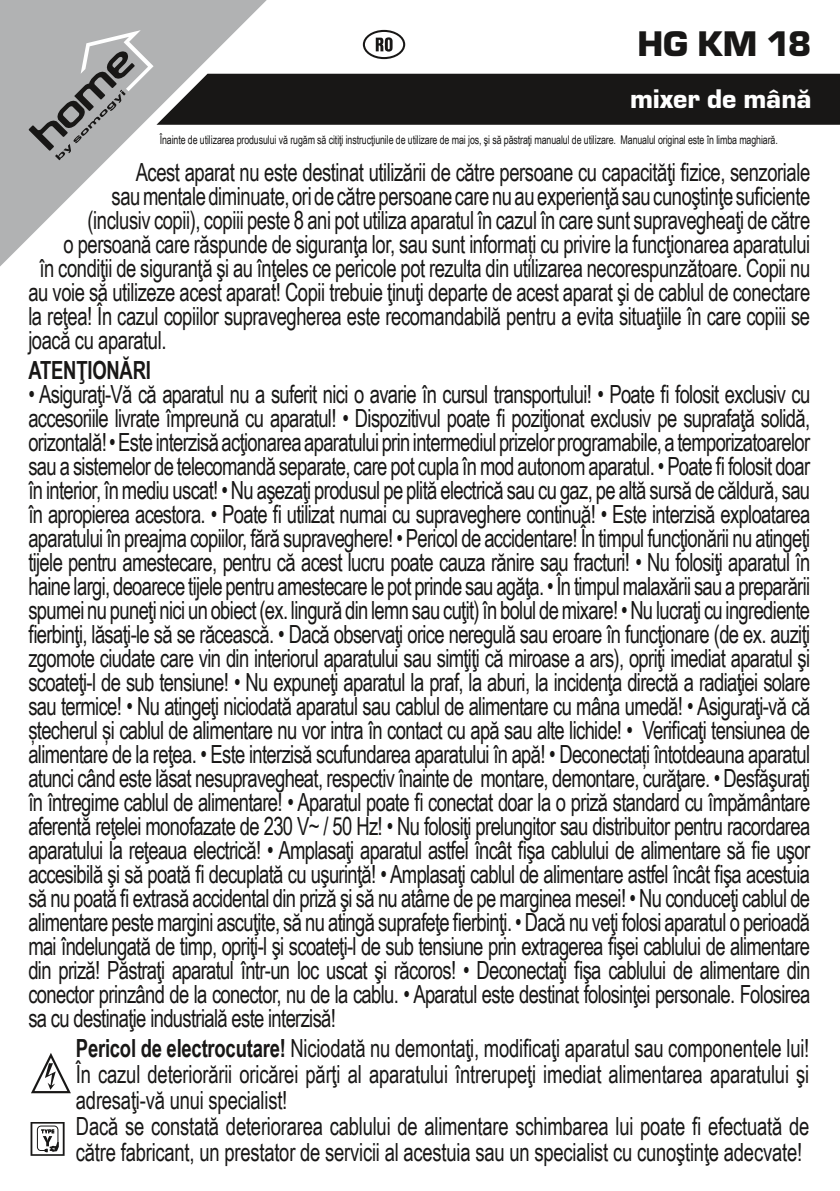
<style>
.page{position:relative;width:840px;height:1191px;background:#fff}
.page>*{position:absolute;margin:0;border:0;box-sizing:border-box;transform-origin:0 0}
.t1{font:37px "Eurostile TEE Blac";color:#181716}
.t2{font:28px "Eurostile TEE Blac";color:#fff}
.t3{font:25px/24px "Arial Narrow";letter-spacing:-.02em;color:#181716;text-align:justify;scale:.9 1}
.t4{font:700 25px "Arial Narrow";letter-spacing:-.01em;color:#181716;scale:.9 1}
.t5{font:12px "Arial Narrow";letter-spacing:-.01em;color:#181716;scale:.9 1}
.s1{font-weight:700}
</style>
<div class="page">
<svg style="left:0;top:0;width:267px;height:267px"></svg>
<svg style="left:29px;top:30px;width:810px;height:130px"></svg>
<svg style="left:31px;top:1053px;width:40px;height:40px"></svg>
<svg style="left:31px;top:1122px;width:34px;height:33px"></svg>
<h1 class="t1" style="left:637px;top:24px;width:176px">HG KM 18</h1>
<p class="t2" style="left:629px;top:83px;width:183px">mixer de mână</p>
<p class="t5" style="left:160px;top:131px;width:688px">Înainte de utilizarea produsului vă rugăm să citiţi instrucţiunile de utilizare de mai jos, şi să păstraţi manualul de utilizare. Manualul original este în limba maghiară.</p>
<p class="t3" style="left:136px;top:159px;width:750px">Acest aparat nu este destinat utilizării de către persoane cu capacităţi fizice, senzoriale</p>
<p class="t3" style="left:112px;top:183px;width:777px">sau mentale diminuate, ori de către persoane care nu au experienţă sau cunoştinţe suficiente</p>
<p class="t3" style="left:88px;top:207px;width:804px">(inclusiv copii), copiii peste 8 ani pot utiliza aparatul în cazul în care sunt supravegheaţi de către</p>
<p class="t3" style="left:64px;top:231px;width:830px">o persoană care răspunde de siguranţa lor, sau sunt informați cu privire la funcţionarea aparatului</p>
<p class="t3" style="left:39px;top:255px;width:857px">în condiţii de siguranţă şi au înţeles ce pericole pot rezulta din utilizarea necorespunzătoare. Copii nu</p>
<p class="t3" style="left:28px;top:279px;width:869px">au voie să utilizeze acest aparat! Copii trebuie ţinuţi departe de acest aparat şi de cablul de conectare</p>
<p class="t3" style="left:28px;top:303px;width:869px">la reţea! În cazul copiilor supravegherea este recomandabilă pentru a evita situaţiile în care copiii se</p>
<p class="t3" style="left:28px;top:327px;width:155px">joacă cu aparatul.</p>
<p class="t4" style="left:28px;top:351px;width:138px">ATENŢIONĂRI</p>
<p class="t3" style="left:28px;top:381px;width:869px">• Asiguraţi-Vă că aparatul nu a suferit nici o avarie în cursul transportului! • Poate fi folosit exclusiv cu accesoriile livrate împreună cu aparatul! • Dispozitivul poate fi poziţionat exclusiv pe suprafaţă solidă, orizontală! • Este interzisă acţionarea aparatului prin intermediul prizelor programabile, a temporizatoarelor sau a sistemelor de telecomandă separate, care pot cupla în mod autonom aparatul. • Poate fi folosit doar în interior, în mediu uscat! • Nu aşezaţi produsul pe plită electrică sau cu gaz, pe altă sursă de căldură, sau în apropierea acestora. • Poate fi utilizat numai cu supraveghere continuă! • Este interzisă exploatarea aparatului în preajma copiilor, fără supraveghere! • Pericol de accidentare! În timpul funcţionării nu atingeţi tijele pentru amestecare, pentru că acest lucru poate cauza rănire sau fracturi! • Nu folosiţi aparatul în haine largi, deoarece tijele pentru amestecare le pot prinde sau agăţa. • În timpul malaxării sau a preparării spumei nu puneţi nici un obiect (ex. lingură din lemn sau cuţit) în bolul de mixare! • Nu lucraţi cu ingrediente fierbinţi, lăsaţi-le să se răcească. • Dacă observaţi orice neregulă sau eroare în funcţionare (de ex. auziţi zgomote ciudate care vin din interiorul aparatului sau simţiţi că miroase a ars), opriţi imediat aparatul şi scoateţi-l de sub tensiune! • Nu expuneţi aparatul la praf, la aburi, la incidenţa directă a radiaţiei solare sau termice! • Nu atingeţi niciodată aparatul sau cablul de alimentare cu mâna umedă! • Asiguraţi-vă că ștecherul și cablul de alimentare nu vor intra în contact cu apă sau alte lichide! • Verificaţi tensiunea de alimentare de la reţea. • Este interzisă scufundarea aparatului în apă! • Deconectați întotdeauna aparatul atunci când este lăsat nesupravegheat, respectiv înainte de montare, demontare, curăţare. • Desfăşuraţi în întregime cablul de alimentare! • Aparatul poate fi conectat doar la o priză standard cu împământare aferentă reţelei monofazate de 230 V~ / 50 Hz! • Nu folosiţi prelungitor sau distribuitor pentru racordarea aparatului la reţeaua electrică! • Amplasaţi aparatul astfel încât fişa cablului de alimentare să fie uşor accesibilă şi să poată fi decuplată cu uşurinţă! • Amplasaţi cablul de alimentare astfel încât fişa acestuia să nu poată fi extrasă accidental din priză şi să nu atârne de pe marginea mesei! • Nu conduceţi cablul de alimentare peste margini ascuţite, să nu atingă suprafeţe fierbinţi. • Dacă nu veţi folosi aparatul o perioadă mai îndelungată de timp, opriţi-l şi scoateţi-l de sub tensiune prin extragerea fişei cablului de alimentare din priză! Păstraţi aparatul într-un loc uscat şi răcoros! • Deconectaţi fişa cablului de alimentare din conector prinzând de la conector, nu de la cablu. • Aparatul este destinat folosinţei personale. Folosirea sa cu destinaţie industrială este interzisă!</p>
<p class="t3" style="left:76px;top:1034px;width:816px;line-height:26px;text-align:left"><span class="s1">Pericol de electrocutare!</span> Niciodată nu demontaţi, modificaţi aparatul sau componentele lui!<br>În cazul deteriorării oricărei părţi al aparatului întrerupeţi imediat alimentarea aparatului şi adresaţi-vă unui specialist!<br>Dacă se constată deteriorarea cablului de alimentare schimbarea lui poate fi efectuată de către fabricant, un prestator de servicii al acestuia sau un specialist cu cunoştinţe adecvate!</p>
</div>
